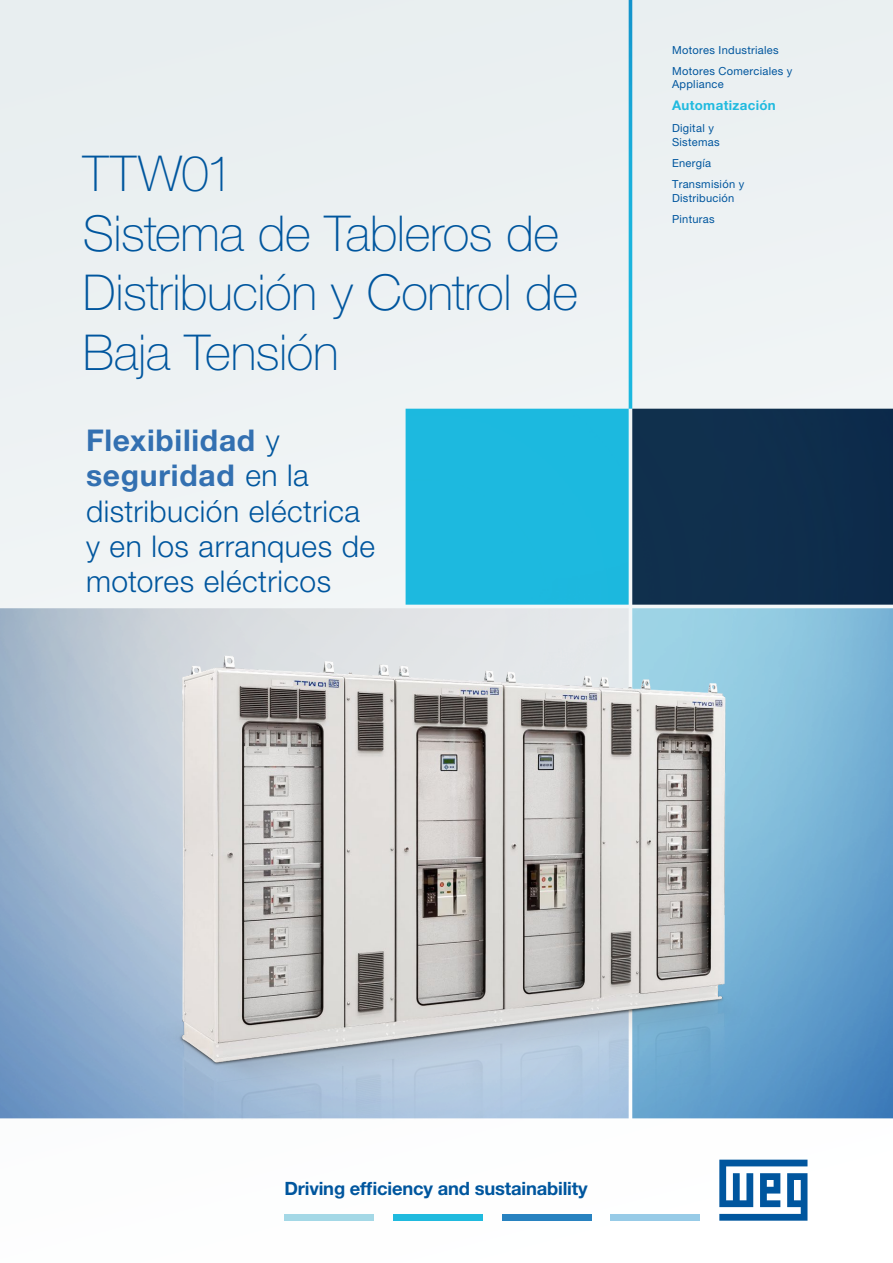
<style>
.page{position:relative;width:893px;height:1263px;background:#fff}
.page>*{position:absolute;margin:0;border:0;box-sizing:border-box;transform-origin:0 0}
.t1{font:100 49.5px/59.4px "Helvetica Neue LT Pro";letter-spacing:-.01em;color:#00569e}
.t2{font:300 30px/35.4px "Helvetica Neue LT Pro";letter-spacing:.015em;color:#00569e}
.t3{font:700 18.3px "Helvetica Neue LT Pro";letter-spacing:-.01em;color:#00569e}
.t4{font:700 13.35px "Helvetica Neue LT Pro";letter-spacing:.025em;color:#20badf}
.t5{font:11.1px/21px "Helvetica Neue LT Pro";letter-spacing:.025em;color:#00569e}
.s1{font-weight:700;color:#3370b1}
</style>
<div class="page">
<img style="left:0;top:0;width:893px;height:1221px">
<svg style="left:719px;top:1159px;width:88px;height:62px"></svg>
<div style="left:284px;top:1214px;width:89px;height:7px;background:#a4d8e6"></div>
<div style="left:393px;top:1214px;width:89px;height:7px;background:#20bade"></div>
<div style="left:502px;top:1214px;width:89px;height:7px;background:#2882c0"></div>
<div style="left:611px;top:1214px;width:89px;height:7px;background:#97cbe7"></div>
<img style="left:143px;top:645px;width:607px;height:475px">
<h1 class="t1" style="left:83px;top:143px;width:497px">TTW01<br>Sistema de Tableros de<br>Distribución y Control de<br>Baja Tensión</h1>
<h2 class="t2" style="left:86px;top:422px;width:291px"><span class="s1">Flexibilidad</span> y <span class="s1">seguridad</span> en la distribución eléctrica y en los arranques de motores eléctricos</h2>
<p class="t5" style="left:672px;top:39px;width:122px">Motores Industriales<br>Motores Comerciales y</p>
<p class="t5" style="left:672px;top:73px;width:53px">Appliance</p>
<p class="t4" style="left:672px;top:97px;width:105px">Automatización</p>
<p class="t5" style="left:672px;top:121px;width:49px;line-height:13.4px">Digital y<br>Sistemas</p>
<p class="t5" style="left:672px;top:152px;width:74px;line-height:21.8px">Energía<br>Transmisión y</p>
<p class="t5" style="left:672px;top:187px;width:64px">Distribución<br>Pinturas</p>
<h3 class="t3" style="left:284px;top:1177px;width:305px">Driving efficiency and sustainability</h3>
</div>
